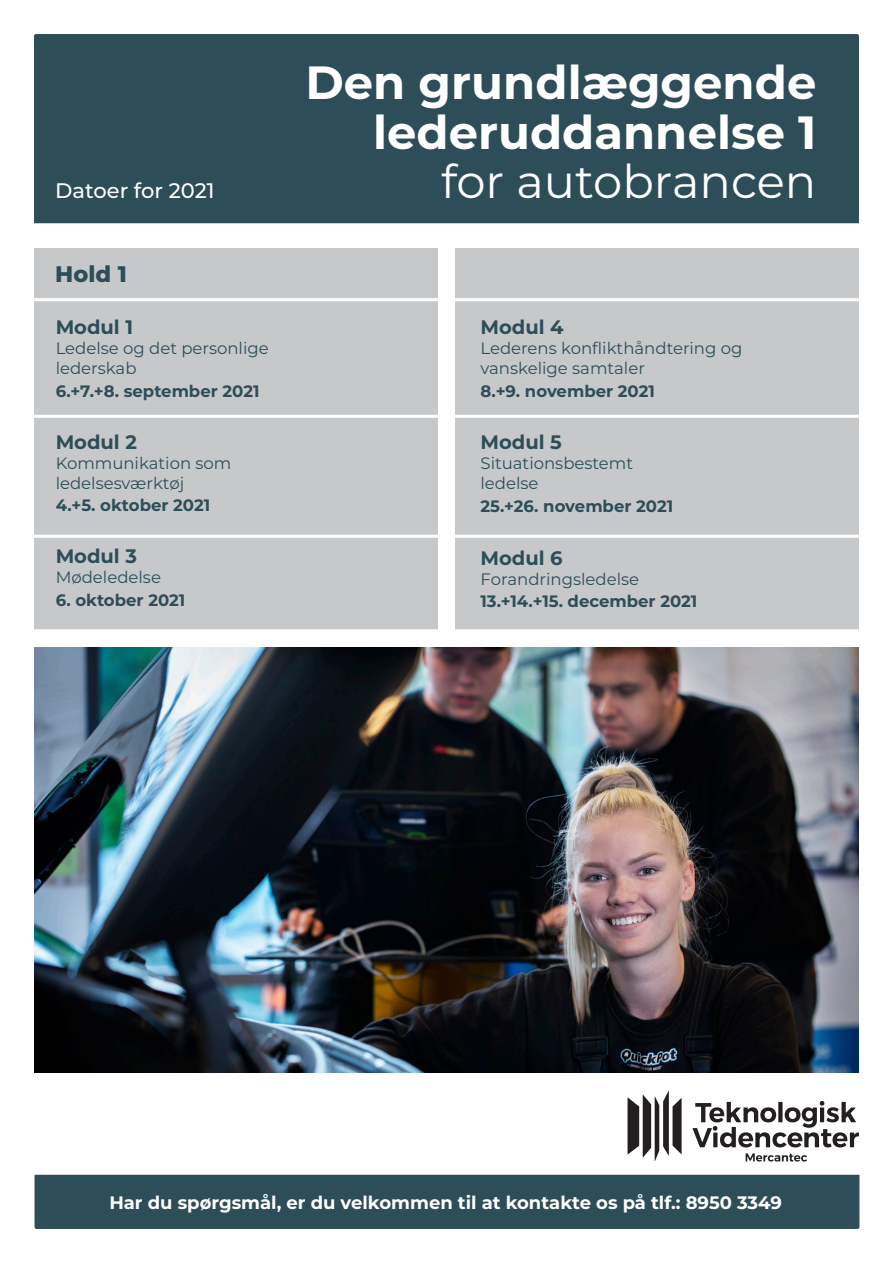
<style>
.page{position:relative;width:893px;height:1263px;background:#fff}
.page>*{position:absolute;margin:0;border:0;box-sizing:border-box;transform-origin:0 0}
.BT{font:700 46.5px/49.5px "Montserrat";color:#fff;text-align:right}
.BT-2{font:46.5px "Montserrat";color:#fff}
.BT-3{font:800 22.5px "Montserrat";color:#2d4e58}
.t1{font:500 21px "Montserrat";color:#fff}
.BT-4{font:700 19.5px "Montserrat";color:#2d4e58}
.BT-5{font:700 18px "Montserrat";color:#fff}
.BT-6{font:16.5px/19.8px "Montserrat";color:#2d4e58}
.BT-7{font:700 16.5px "Montserrat";color:#2d4e58}
</style>
<div class="page">
<div style="left:35px;top:1175px;width:824px;height:54px;background:#2d4e58"></div>
<div style="left:34px;top:34px;width:825px;height:189px;background:#2d4e58"></div>
<div style="left:34px;top:248px;width:403px;height:383px;background:#c7c8ca"></div>
<div style="left:455px;top:248px;width:404px;height:383px;background:#c7c8ca"></div>
<hr style="left:25px;top:298px;width:866px;height:3px;background:#fff">
<hr style="left:25px;top:415px;width:866px;height:3px;background:#fff">
<hr style="left:25px;top:535px;width:866px;height:3px;background:#fff">
<hr style="left:26px;top:629px;width:867px;height:3px;background:#fff">
<svg style="left:746px;top:1153px;width:61px;height:8px"></svg>
<svg style="left:692px;top:1101px;width:167px;height:46px"></svg>
<svg style="left:628px;top:1091px;width:54px;height:70px"></svg>
<img style="left:34px;top:647px;width:825px;height:426px">
<p class="t1" style="left:55px;top:176px;width:161px">Datoer for 2021</p>
<p class="BT-3" style="left:55px;top:258px;width:73px">Hold 1</p>
<p class="BT-4" style="left:56px;top:313px;width:79px">Modul 1</p>
<p class="BT-6" style="left:56px;top:338px;width:215px">Ledelse og det personlige lederskab</p>
<p class="BT-7" style="left:56px;top:379px;width:205px">6.+7.+8. september 2021</p>
<p class="BT-4" style="left:56px;top:428px;width:83px">Modul 2</p>
<p class="BT-6" style="left:56px;top:453px;width:177px">Kommunikation som ledelsesværktøj</p>
<p class="BT-7" style="left:56px;top:493px;width:156px">4.+5. oktober 2021</p>
<p class="BT-4" style="left:56px;top:542px;width:83px">Modul 3</p>
<p class="BT-6" style="left:56px;top:566px;width:107px">Mødeledelse</p>
<p class="BT-7" style="left:56px;top:588px;width:131px">6. oktober 2021</p>
<p class="BT" style="left:306px;top:56px;width:512px">Den grundlæggende lederuddannelse 1</p>
<p class="BT-2" style="left:441px;top:150px;width:377px">for autobrancen</p>
<p class="BT-4" style="left:480px;top:313px;width:85px">Modul 4</p>
<p class="BT-6" style="left:480px;top:338px;width:263px">Lederens konflikthåndtering og vanskelige samtaler</p>
<p class="BT-7" style="left:480px;top:379px;width:176px">8.+9. november 2021</p>
<p class="BT-4" style="left:480px;top:428px;width:83px">Modul 5</p>
<p class="BT-6" style="left:480px;top:453px;width:154px">Situationsbestemt</p>
<p class="BT-6" style="left:480px;top:473px;width:60px">ledelse</p>
<p class="BT-7" style="left:480px;top:495px;width:194px">25.+26. november 2021</p>
<p class="BT-4" style="left:480px;top:544px;width:84px">Modul 6</p>
<p class="BT-6" style="left:480px;top:568px;width:160px">Forandringsledelse</p>
<p class="BT-7" style="left:480px;top:589px;width:218px">13.+14.+15. december 2021</p>
<p class="BT-5" style="left:109px;top:1190px;width:674px">Har du spørgsmål, er du velkommen til at kontakte os på tlf.: 8950 3349</p>
</div>
